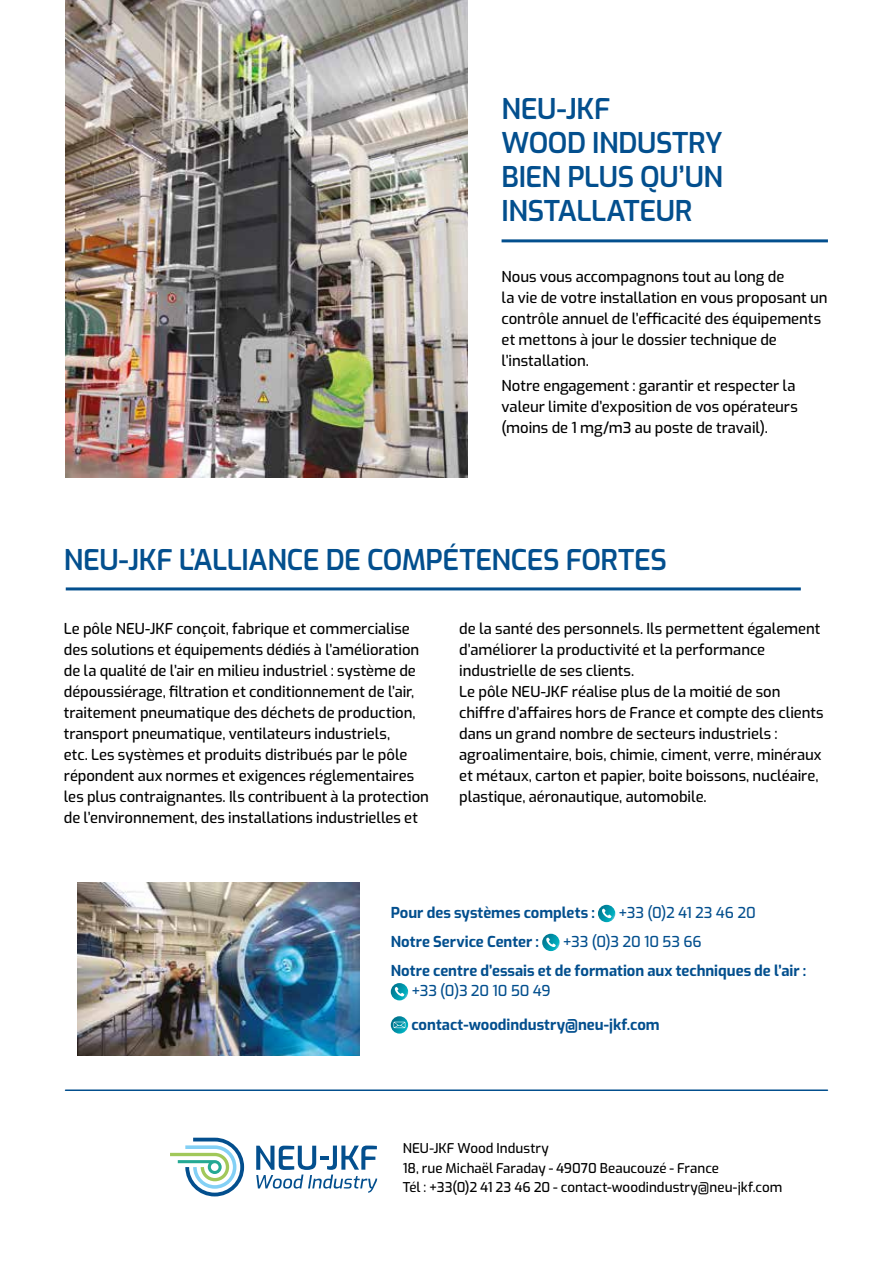
<style>
.page{position:relative;width:893px;height:1263px;background:#fff}
.page>*{position:absolute;margin:0;border:0;box-sizing:border-box;transform-origin:0 0}
.t1{font:600 28.5px/34.2px "Exo";letter-spacing:-.015em;color:#034f8e}
.t2{font:500 15px/21px "Exo";color:#000}
.t3{font:700 15px "Exo";color:#034f8e}
.t4{font:500 15px "Exo";letter-spacing:-.005em;color:#034f8e}
.t5{font:500 13.5px/19.5px "Exo";color:#000}
</style>
<div class="page">
<img style="left:77px;top:882px;width:282px;height:173px">
<img style="left:66px;top:0;width:402px;height:477px">
<hr style="left:66px;top:1089px;width:761px;height:2px;background:#034f8e">
<svg style="left:598px;top:905px;width:17px;height:17px"></svg>
<svg style="left:542px;top:934px;width:18px;height:17px"></svg>
<svg style="left:391px;top:983px;width:17px;height:17px"></svg>
<svg style="left:391px;top:1016px;width:17px;height:17px"></svg>
<hr style="left:66px;top:587px;width:735px;height:3px;background:#034f8e">
<hr style="left:502px;top:239px;width:326px;height:3px;background:#034f8e">
<svg style="left:170px;top:1138px;width:74px;height:58px"></svg>
<svg style="left:256px;top:1145px;width:121px;height:48px"></svg>
<h1 class="t1" style="left:502px;top:90px;width:223px">NEU-JKF<br>WOOD INDUSTRY<br>BIEN PLUS QU’UN<br>INSTALLATEUR</h1>
<p class="t2" style="left:502px;top:265px;width:327px">Nous vous accompagnons tout au long de<br>la vie de votre installation en vous proposant un contrôle annuel de l’efficacité des équipements et mettons à jour le dossier technique de l’installation.</p>
<p class="t2" style="left:502px;top:374px;width:298px">Notre engagement : garantir et respecter la valeur limite d’exposition de vos opérateurs (moins de 1 mg/m3 au poste de travail).</p>
<h1 class="t1" style="left:64px;top:541px;width:605px">NEU-JKF L’ALLIANCE DE COMPÉTENCES FORTES</h1>
<p class="t2" style="left:64px;top:617px;width:367px">Le pôle NEU-JKF conçoit, fabrique et commercialise des solutions et équipements dédiés à l’amélioration de la qualité de l’air en milieu industriel : système de dépoussiérage, filtration et conditionnement de l’air, traitement pneumatique des déchets de production, transport pneumatique, ventilateurs industriels,<br>etc. Les systèmes et produits distribués par le pôle répondent aux normes et exigences réglementaires les plus contraignantes. Ils contribuent à la protection de l’environnement, des installations industrielles et</p>
<p class="t2" style="left:459px;top:617px;width:366px">de la santé des personnels. Ils permettent également d’améliorer la productivité et la performance industrielle de ses clients.<br>Le pôle NEU-JKF réalise plus de la moitié de son chiffre d’affaires hors de France et compte des clients dans un grand nombre de secteurs industriels : agroalimentaire, bois, chimie, ciment, verre, minéraux et métaux, carton et papier, boite boissons, nucléaire, plastique, aéronautique, automobile.</p>
<p class="t3" style="left:391px;top:901px;width:206px">Pour des systèmes complets :</p>
<p class="t4" style="left:619px;top:901px;width:139px">+33 (0)2 41 23 46 20</p>
<p class="t3" style="left:391px;top:930px;width:150px">Notre Service Center :</p>
<p class="t4" style="left:563px;top:930px;width:140px">+33 (0)3 20 10 53 66</p>
<p class="t3" style="left:391px;top:959px;width:417px">Notre centre d’essais et de formation aux techniques de l’air :</p>
<p class="t4" style="left:411px;top:980px;width:141px">+33 (0)3 20 10 50 49</p>
<p class="t3" style="left:411px;top:1013px;width:250px">contact-woodindustry@neu-jkf.com</p>
<p class="t5" style="left:403px;top:1138px;width:381px">NEU-JKF Wood Industry<br>18, rue Michaël Faraday - 49070 Beaucouzé - France<br>Tél : +33(0)2 41 23 46 20 - contact-woodindustry@neu-jkf.com</p>
</div>
